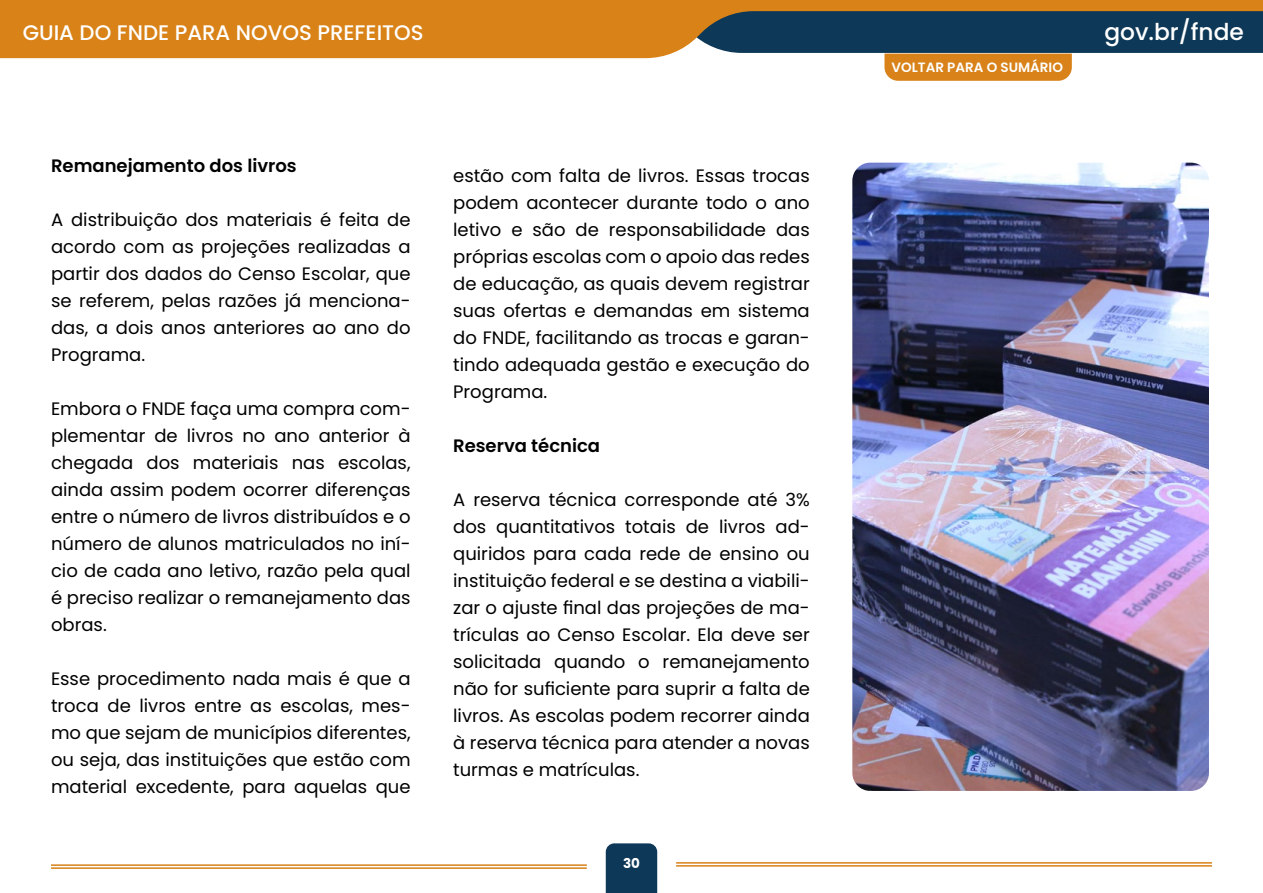
<style>
.page{position:relative;width:1263px;height:893px;background:#fff}
.page>*{position:absolute;margin:0;border:0;box-sizing:border-box;transform-origin:0 0}
.t1{font:500 23.25px "Poppins";color:#fff}
.t2{font:500 21.15px "Poppins";color:#fff}
.t3{font:18px/27px "Poppins";color:#000;text-align:justify}
.t4{font:600 18px "Poppins";color:#000}
.t5{font:600 13.5px "Poppins";color:#fff}
.t6{font:700 13.5px "Poppins";color:#fff}
</style>
<div class="page">
<div style="left:884px;top:58px;width:188px;height:23px;background:#d88219"></div>
<svg style="left:0;top:0;width:1263px;height:58px;background:#9a6f33"></svg>
<div style="left:606px;top:843px;width:51px;height:50px;background:#0d3857"></div>
<hr style="left:51px;top:864px;width:536px;height:2px;background:#d88116">
<hr style="left:51px;top:867px;width:536px;height:2px;background:#d88116">
<hr style="left:676px;top:862px;width:536px;height:2px;background:#d88116">
<hr style="left:676px;top:865px;width:536px;height:2px;background:#d88116">
<img style="left:852px;top:163px;width:357px;height:628px">
<p class="t2" style="left:23px;top:20px;width:402px">GUIA DO FNDE PARA NOVOS PREFEITOS</p>
<p class="t1" style="left:1104px;top:19px;width:141px">gov.br/fnde</p>
<p class="t4" style="left:51px;top:155px;width:247px">Remanejamento dos livros</p>
<p class="t3" style="left:51px;top:206px;width:361px">A distribuição dos materiais é feita de acordo com as projeções realizadas a partir dos dados do Censo Escolar, que se referem, pelas razões já menciona&shy;das, a dois anos anteriores ao ano do Programa.</p>
<p class="t3" style="left:51px;top:395px;width:361px">Embora o FNDE faça uma compra com&shy;plementar de livros no ano anterior à chegada dos materiais nas escolas, ainda assim podem ocorrer diferenças entre o número de livros distribuídos e o número de alunos matriculados no iní&shy;cio de cada ano letivo, razão pela qual é preciso realizar o remanejamento das obras.</p>
<p class="t3" style="left:51px;top:665px;width:361px">Esse procedimento nada mais é que a troca de livros entre as escolas, mes&shy;mo que sejam de municípios diferentes, ou seja, das instituições que estão com material excedente, para aquelas que</p>
<p class="t3" style="left:453px;top:162px;width:358px">estão com falta de livros. Essas trocas podem acontecer durante todo o ano letivo e são de responsabilidade das próprias escolas com o apoio das redes de educação, as quais devem registrar suas ofertas e demandas em sistema do FNDE, facilitando as trocas e garan&shy;tindo adequada gestão e execução do Programa.</p>
<p class="t4" style="left:453px;top:435px;width:148px">Reserva técnica</p>
<p class="t3" style="left:453px;top:486px;width:358px">A reserva técnica corresponde até 3% dos quantitativos totais de livros ad&shy;quiridos para cada rede de ensino ou instituição federal e se destina a viabili&shy;zar o ajuste final das projeções de ma&shy;trículas ao Censo Escolar. Ela deve ser solicitada quando o remanejamento não for suficiente para suprir a falta de livros. As escolas podem recorrer ainda à reserva técnica para atender a novas turmas e matrículas.</p>
<p class="t6" style="left:623px;top:855px;width:18px">30</p>
<p class="t5" style="left:891px;top:59px;width:173px">VOLTAR PARA O SUMÁRIO</p>
</div>
